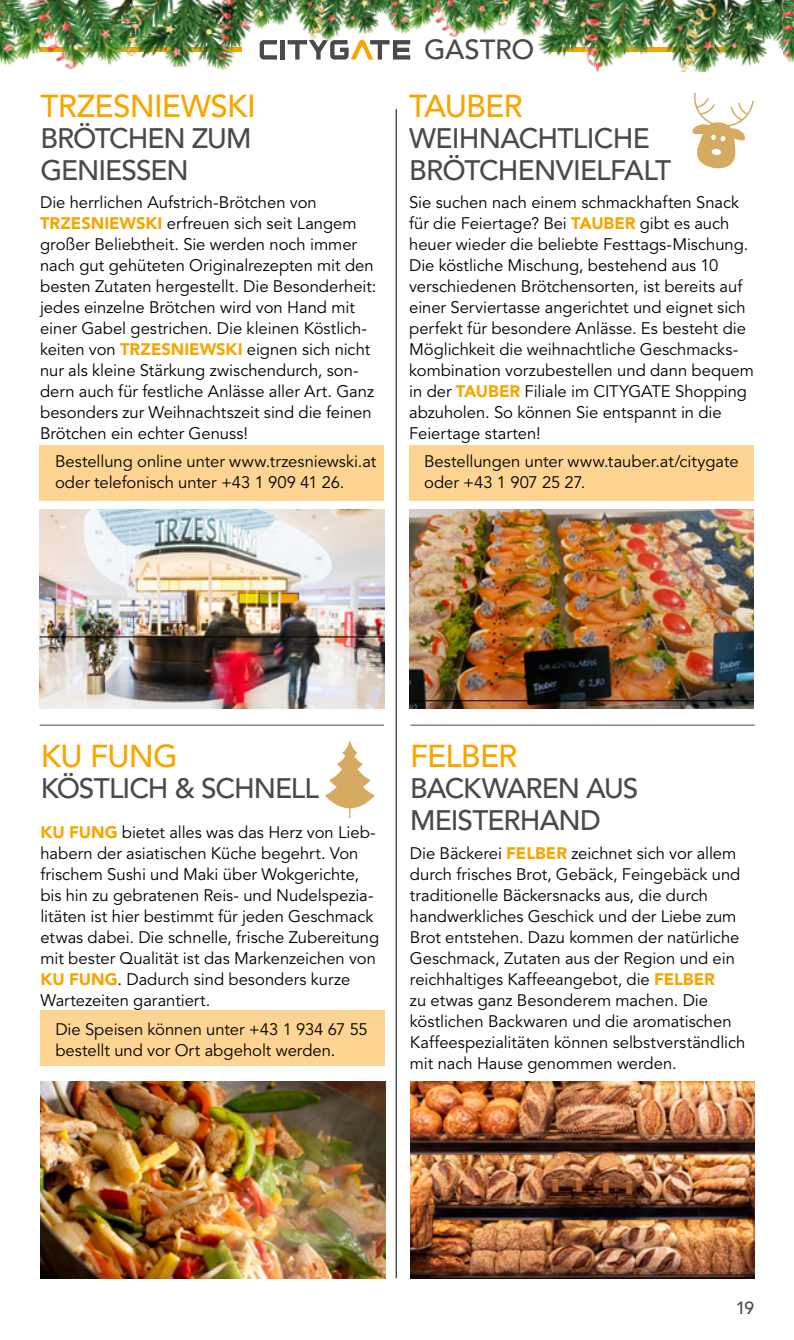
<style>
.page{position:relative;width:794px;height:1340px;background:#fff}
.page>*{position:absolute;margin:0;border:0;box-sizing:border-box;transform-origin:0 0}
.t1{font:500 31.5px "Avenir LT Std";letter-spacing:-.025em;color:#f7a600}
.t2{font:500 28px/31.5px "Avenir LT Std";letter-spacing:-.035em;color:#4a4a49}
.t3{font:500 27.47px "Avenir LT Std";letter-spacing:-.015em;color:#4a4a49}
.t4{font:500 17.5px "Avenir LT Std";color:#4a4a49}
.t5{font:16.62px/21px "Avenir LT Std";color:#000}
.s1{font-weight:900;color:#f7a600}
</style>
<div class="page">
<hr style="left:410px;top:724px;width:345px;height:1px;background:#4a4a49">
<hr style="left:40px;top:724px;width:344px;height:1px;background:#4a4a49">
<div style="left:40px;top:445px;width:344px;height:55px;background:#fdd491"></div>
<img style="left:409px;top:509px;width:344px;height:180px">
<div style="left:409px;top:445px;width:345px;height:55px;background:#fdd491"></div>
<img style="left:40px;top:509px;width:344px;height:199px">
<hr style="left:396px;top:109px;width:1px;height:1169px;background:#000">
<div style="left:401px;top:689px;width:362px;height:23px;background:#000;opacity:.25"></div>
<hr style="left:410px;top:700px;width:344px;height:1px;background:#000">
<div style="left:30px;top:625px;width:362px;height:24px;background:#000;opacity:.25"></div>
<hr style="left:40px;top:636px;width:343px;height:1px;background:#000">
<svg style="left:260px;top:43px;width:17px;height:17px"></svg>
<hr style="left:280px;top:40px;width:4px;height:20px;background:#4a4a49">
<svg style="left:288px;top:43px;width:122px;height:17px"></svg>
<svg style="left:325px;top:741px;width:49px;height:77px"></svg>
<svg style="left:692px;top:93px;width:61px;height:76px"></svg>
<img style="left:0;top:0;width:250px;height:71px">
<img style="left:538px;top:0;width:256px;height:72px">
<img style="left:250px;top:0;width:321px;height:43px">
<img style="left:410px;top:1081px;width:345px;height:197px">
<div style="left:40px;top:1010px;width:344px;height:56px;background:#fdd491"></div>
<img style="left:41px;top:1081px;width:344px;height:197px">
<h1 class="t1" style="left:40px;top:87px;width:217px">TRZESNIEWSKI</h1>
<h2 class="t2" style="left:40px;top:123px;width:212px">BRÖTCHEN ZUM<br>GENIESSEN</h2>
<p class="t5" style="left:40px;top:192px;width:338px">Die herrlichen Aufstrich-Brötchen von <span class="s1">TRZESNIEWSKI</span> erfreuen sich seit Langem großer Beliebtheit. Sie werden noch immer nach gut gehüteten Originalrezepten mit den besten Zutaten hergestellt. Die Besonderheit: jedes einzelne Brötchen wird von Hand mit einer Gabel gestrichen. Die kleinen Köstlich&shy;keiten von <span class="s1">TRZESNIEWSKI</span> eignen sich nicht nur als kleine Stärkung zwischendurch, son&shy;dern auch für festliche Anlässe aller Art. Ganz besonders zur Weihnachtszeit sind die feinen Brötchen ein echter Genuss!</p>
<p class="t5" style="left:55px;top:451px;width:323px">Bestellung online unter www.trzesniewski.at oder telefonisch unter +43 1 909 41 26.</p>
<h3 class="t3" style="left:424px;top:34px;width:112px">GASTRO</h3>
<h1 class="t1" style="left:409px;top:87px;width:115px">TAUBER</h1>
<h2 class="t2" style="left:409px;top:123px;width:263px">WEIHNACHTLICHE<br>BRÖTCHENVIELFALT</h2>
<p class="t5" style="left:409px;top:192px;width:346px">Sie suchen nach einem schmackhaften Snack für die Feiertage? Bei <span class="s1">TAUBER</span> gibt es auch heuer wieder die beliebte Festtags-Mischung.<br>Die köstliche Mischung, bestehend aus 10 verschiedenen Brötchensorten, ist bereits auf einer Serviertasse angerichtet und eignet sich perfekt für besondere Anlässe. Es besteht die Möglichkeit die weihnachtliche Geschmacks&shy;kombination vorzubestellen und dann bequem in der <span class="s1">TAUBER</span> Filiale im CITYGATE Shopping abzuholen. So können Sie entspannt in die Feiertage starten!</p>
<p class="t5" style="left:424px;top:451px;width:316px">Bestellungen unter www.tauber.at/citygate oder +43 1 907 25 27.</p>
<h1 class="t1" style="left:41px;top:737px;width:138px">KU FUNG</h1>
<h2 class="t2" style="left:41px;top:773px;width:280px">KÖSTLICH &amp; SCHNELL</h2>
<h1 class="t1" style="left:410px;top:737px;width:109px">FELBER</h1>
<h2 class="t2" style="left:410px;top:773px;width:229px">BACKWAREN AUS</h2>
<p class="t5" style="left:40px;top:822px;width:562px"><span class="s1">KU FUNG</span> bietet alles was das Herz von Lieb- <sup>MEISTERHAND </sup>habern der asiatischen Küche begehrt. Von<br>frischem Sushi und Maki über Wokgerichte,<br>bis hin zu gebratenen Reis- und Nudelspezia-<br>litäten ist hier bestimmt für jeden Geschmack<br>etwas dabei. Die schnelle, frische Zubereitung<br>mit bester Qualität ist das Markenzeichen von<br><span class="s1">KU FUNG</span>. Dadurch sind besonders kurze<br>Wartezeiten garantiert.</p>
<p class="t5" style="left:55px;top:1018px;width:314px">Die Speisen können unter +43 1 934 67 55 bestellt und vor Ort abgeholt werden.</p>
<p class="t5" style="left:410px;top:843px;width:337px">Die Bäckerei <span class="s1">FELBER</span> zeichnet sich vor allem durch frisches Brot, Gebäck, Feingebäck und traditionelle Bäckersnacks aus, die durch handwerkliches Geschick und der Liebe zum Brot entstehen. Dazu kommen der natürliche Geschmack, Zutaten aus der Region und ein reichhaltiges Kaffeeangebot, die <span class="s1">FELBER<br></span>zu etwas ganz Besonderem machen. Die köstlichen Backwaren und die aromatischen Kaffeespezialitäten können selbstverständlich mit nach Hause genommen werden.</p>
<p class="t4" style="left:736px;top:1297px;width:20px">19</p>
</div>
